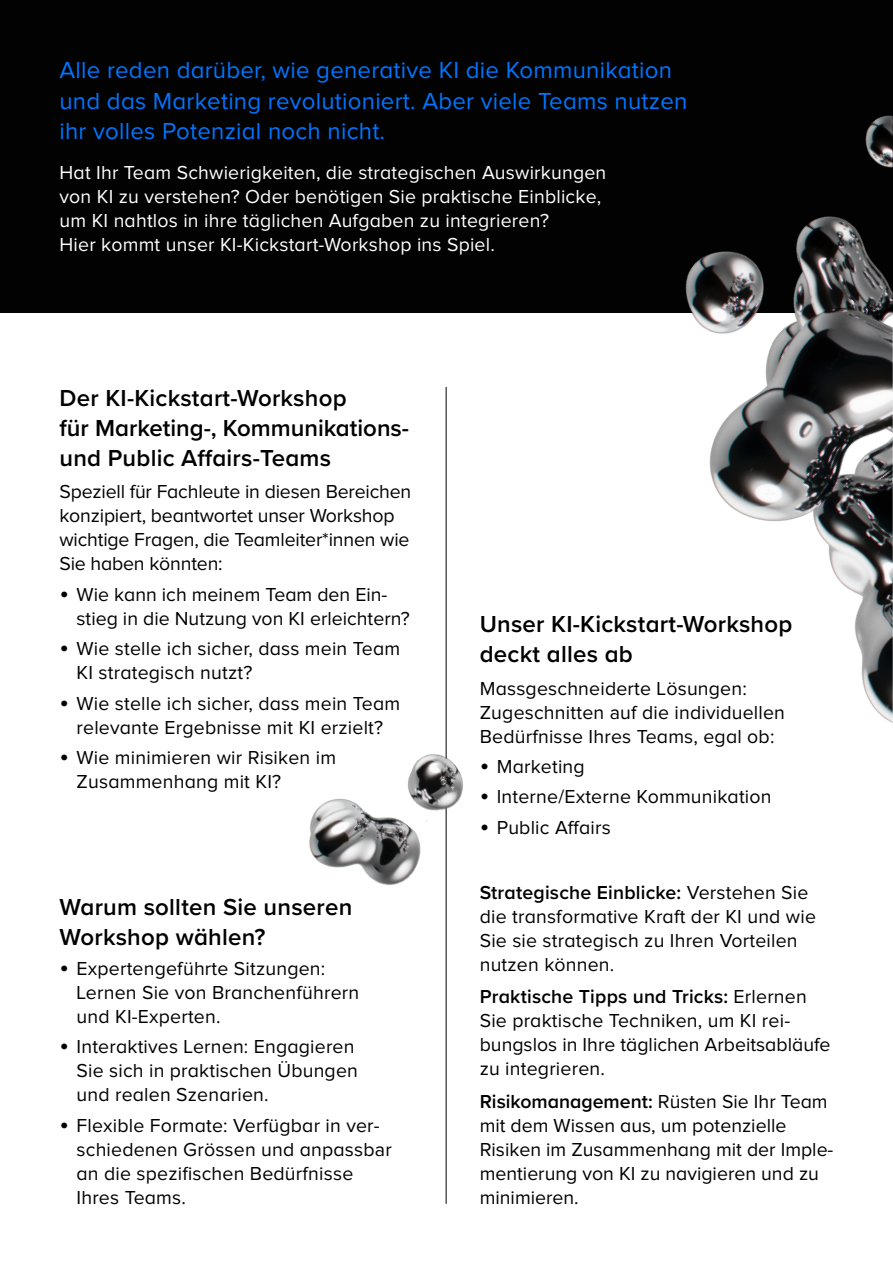
<style>
.page{position:relative;width:893px;height:1263px;background:#fff}
.page>*{position:absolute;margin:0;border:0;box-sizing:border-box;transform-origin:0 0}
.t1{font:600 24px/30px "Proxima Nova";letter-spacing:.01em;color:#000}
.t2{font:24px/30px "Proxima Nova";letter-spacing:.01em;color:#0075ff}
.t3{font:19.5px/24px "Proxima Nova";letter-spacing:.01em;color:#000}
.t4{font:19.5px/24px "Proxima Nova";letter-spacing:.01em;color:#fff}
.t5{font:19.5px/24px "Proxima Nova";letter-spacing:-.01em;color:#000}
.s1{font-size:27px}
.s2{font-weight:600}
</style>
<div class="page">
<div style="left:0;top:0;width:893px;height:313px;background:#020203"></div>
<img style="left:309px;top:115px;width:584px;height:880px">
<hr style="left:446px;top:387px;width:1px;height:817px;background:#000">
<img style="left:392px;top:744px;width:83px;height:77px">
<p class="t2" style="left:60px;top:57px;width:629px">Alle reden darüber, wie generative KI die Kommunikation und das Marketing revolutioniert. Aber viele Teams nutzen ihr volles Potenzial noch nicht.</p>
<p class="t4" style="left:60px;top:162px;width:548px">Hat Ihr Team Schwierigkeiten, die strategischen Auswirkungen von KI zu verstehen? Oder benötigen Sie praktische Einblicke, um KI nahtlos in ihre täglichen Aufgaben zu integrieren?<br>Hier kommt unser KI-Kickstart-Workshop ins Spiel.</p>
<p class="t1" style="left:60px;top:382px;width:351px">Der KI-Kickstart-Workshop<br>für Marketing-, Kommunikations&shy;und Public Affairs-Teams</p>
<p class="t5" style="left:60px;top:481px;width:353px">Speziell für Fachleute in diesen Bereichen konzipiert, beantwortet unser Workshop wichtige Fragen, die Teamleiter*innen wie Sie haben könnten:</p>
<p class="t3" style="left:77px;top:583px;width:335px;text-indent:-17px"><span class="s1">•</span> Wie kann ich meinem Team den Ein&shy;stieg in die Nutzung von KI erleichtern?</p>
<p class="t3" style="left:77px;top:637px;width:325px;text-indent:-17px"><span class="s1">•</span> Wie stelle ich sicher, dass mein Team<br>KI strategisch nutzt?</p>
<p class="t3" style="left:60px;top:692px;width:342px;text-align:center"><span class="s1">•</span> Wie stelle ich sicher, dass mein Team relevante Ergebnisse mit KI erzielt?</p>
<p class="t3" style="left:77px;top:746px;width:261px;text-indent:-17px"><span class="s1">•</span> Wie minimieren wir Risiken im<br>Zusammenhang mit KI?</p>
<p class="t1" style="left:60px;top:891px;width:294px">Warum sollten Sie unseren<br>Workshop wählen?</p>
<p class="t3" style="left:77px;top:957px;width:284px;text-indent:-17px"><span class="s1">•</span> Expertengeführte Sitzungen:<br>Lernen Sie von Branchenführern und KI-Experten.</p>
<p class="t3" style="left:77px;top:1036px;width:283px;text-indent:-17px"><span class="s1">•</span> Interaktives Lernen: Engagieren<br>Sie sich in praktischen Übungen und realen Szenarien.</p>
<p class="t3" style="left:77px;top:1114px;width:317px;text-indent:-17px"><span class="s1">•</span> Flexible Formate: Verfügbar in ver&shy;schiedenen Grössen und anpassbar an die spezifischen Bedürfnisse<br>Ihres Teams.</p>
<p class="t1" style="left:480px;top:608px;width:314px">Unser KI-Kickstart-Workshop deckt alles ab</p>
<p class="t3" style="left:480px;top:677px;width:307px">Massgeschneiderte Lösungen:<br>Zugeschnitten auf die individuellen<br>Bedürfnisse Ihres Teams, egal ob:</p>
<p class="t3" style="left:480px;top:755px;width:107px"><span class="s1">•</span> Marketing</p>
<p class="t3" style="left:480px;top:786px;width:293px"><span class="s1">•</span> Interne/Externe Kommunikation</p>
<p class="t3" style="left:480px;top:816px;width:133px"><span class="s1">•</span> Public Affairs</p>
<p class="t3" style="left:480px;top:881px;width:338px"><span class="s2">Strategische Einblicke:</span> Verstehen Sie die transformative Kraft der KI und wie Sie sie strategisch zu Ihren Vorteilen nutzen können.</p>
<p class="t3" style="left:480px;top:985px;width:352px"><span class="s2">Praktische Tipps und Tricks:</span> Erlernen Sie praktische Techniken, um KI rei&shy;bungslos in Ihre täglichen Arbeitsabläufe zu integrieren.</p>
<p class="t3" style="left:480px;top:1090px;width:355px"><span class="s2">Risikomanagement:</span> Rüsten Sie Ihr Team mit dem Wissen aus, um potenzielle<br>Risiken im Zusammenhang mit der Imple&shy;mentierung von KI zu navigieren und zu minimieren.</p>
</div>
